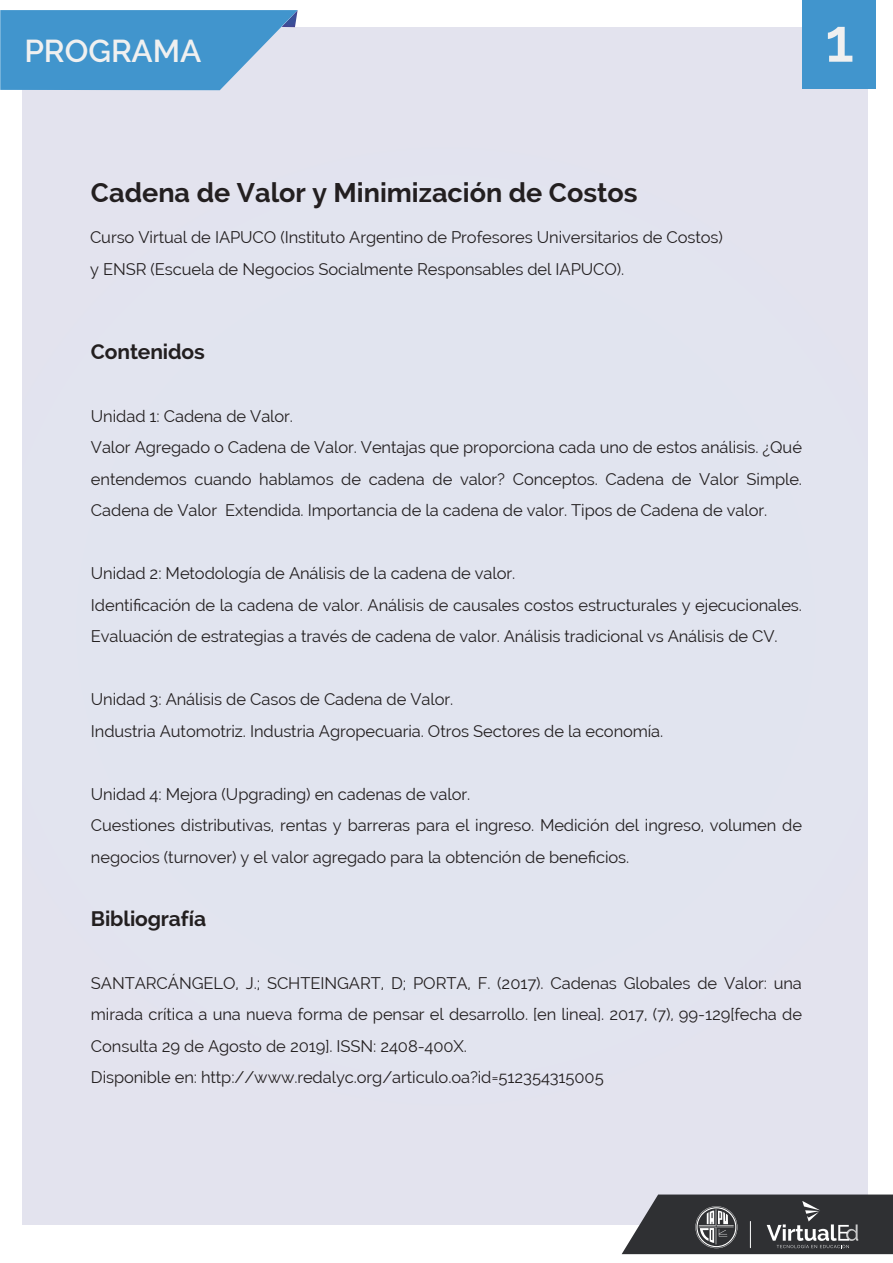
<style>
.page{position:relative;width:893px;height:1263px;background:#fff}
.page>*{position:absolute;margin:0;border:0;box-sizing:border-box;transform-origin:0 0}
.t1{font:600 61.05px "Raleway";color:#f0f0f0}
.t2{font:600 31.5px "Raleway";color:#f0f0f0}
.t3{font:700 27px "Raleway";color:#231f20}
.t4{font:700 21px "Raleway";letter-spacing:-.005em;color:#231f20}
.t5{font:16.5px/31.5px "Raleway";letter-spacing:-.005em;color:#231f20}
</style>
<div class="page">
<div style="left:23px;top:27px;width:845px;height:1198px;background:#e2e4ef"></div>
<svg style="left:622px;top:1194px;width:271px;height:60px;background:#4d4d51"></svg>
<svg style="left:0;top:10px;width:298px;height:80px;background:#559ed1"></svg>
<div style="left:802px;top:0;width:74px;height:88px;background:#4195cd"></div>
<h2 class="t2" style="left:24px;top:32px;width:179px">PROGRAMA</h2>
<h1 class="t1" style="left:825px;top:5px;width:30px">1</h1>
<h3 class="t3" style="left:91px;top:177px;width:548px">Cadena de Valor y Minimización de Costos</h3>
<p class="t5" style="left:90px;top:222px;width:634px">Curso Virtual de IAPUCO (Instituto Argentino de Profesores Universitarios de Costos) y ENSR (Escuela de Negocios Socialmente Responsables del IAPUCO).</p>
<p class="t4" style="left:91px;top:339px;width:115px">Contenidos</p>
<p class="t5" style="left:91px;top:400px;width:713px">Unidad 1: Cadena de Valor.<br>Valor Agregado o Cadena de Valor. Ventajas que proporciona cada uno de estos análisis. ¿Qué entendemos cuando hablamos de cadena de valor? Conceptos. Cadena de Valor Simple.<br>Cadena de Valor Extendida. Importancia de la cadena de valor. Tipos de Cadena de valor.</p>
<p class="t5" style="left:91px;top:557px;width:713px">Unidad 2: Metodología de Análisis de la cadena de valor.<br>Identificación de la cadena de valor. Análisis de causales costos estructurales y ejecucionales.<br>Evaluación de estrategias a través de cadena de valor. Análisis tradicional vs Análisis de CV.</p>
<p class="t5" style="left:91px;top:683px;width:574px">Unidad 3: Análisis de Casos de Cadena de Valor.<br>Industria Automotriz. Industria Agropecuaria. Otros Sectores de la economía.</p>
<p class="t5" style="left:91px;top:778px;width:713px">Unidad 4: Mejora (Upgrading) en cadenas de valor.<br>Cuestiones distributivas, rentas y barreras para el ingreso. Medición del ingreso, volumen de negocios (turnover) y el valor agregado para la obtención de beneficios.</p>
<p class="t4" style="left:91px;top:906px;width:117px">Bibliografía</p>
<p class="t5" style="left:91px;top:967px;width:713px">SANTARCÁNGELO, J.; SCHTEINGART, D; PORTA, F. (2017). Cadenas Globales de Valor: una mirada crítica a una nueva forma de pensar el desarrollo. [en linea]. 2017, (7), 99-129[fecha de Consulta 29 de Agosto de 2019]. ISSN: 2408-400X.<br>Disponible en: http://www.redalyc.org/articulo.oa?id=512354315005</p>
</div>
